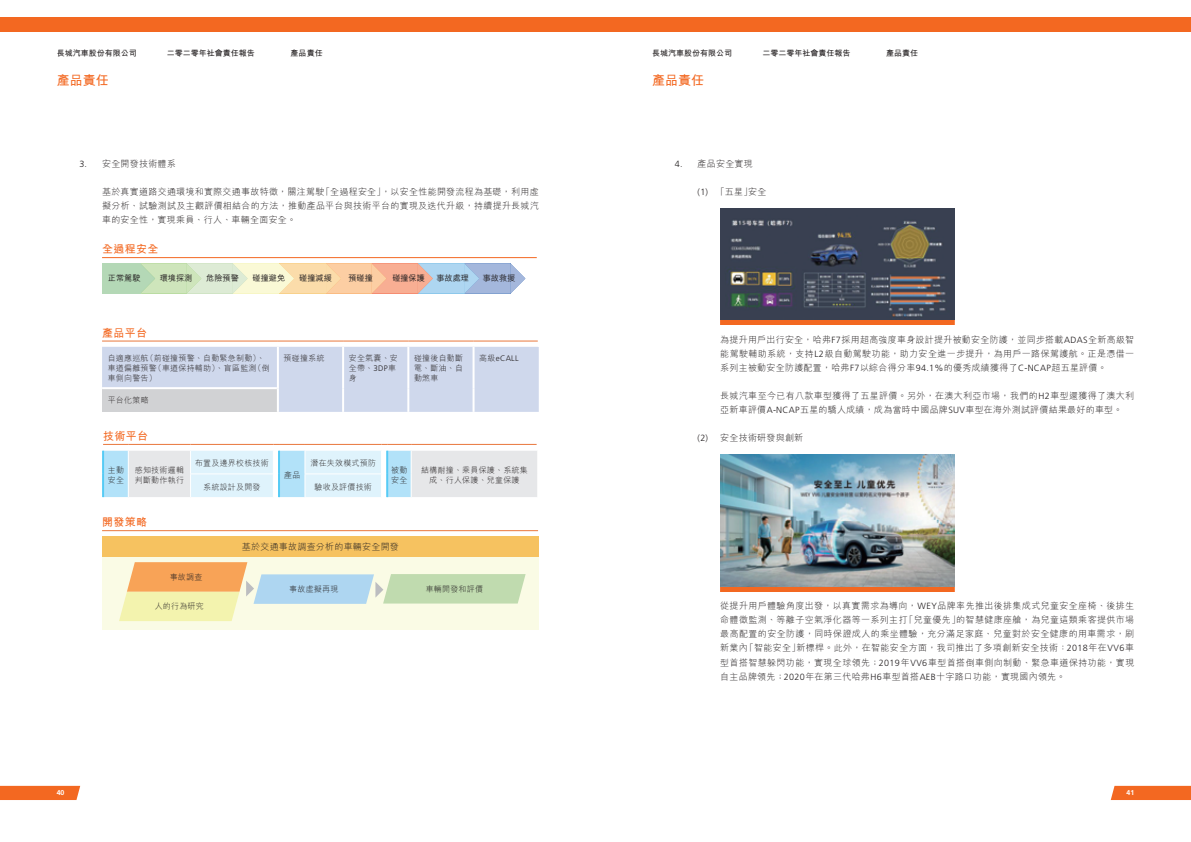
<style>
.page{position:relative;width:1191px;height:842px;background:#fff}
.page>*{position:absolute;margin:0;border:0;box-sizing:border-box;transform-origin:0 0}
.t1{font:700 13px "M Hei HK";color:#f36821}
.t2{font:700 11px "M Hei HK";letter-spacing:.03em;color:#f36821}
.t3{font:300 9px/14px "M Hei HK";letter-spacing:.03em;color:#231f20;text-align:justify}
.t4{font:500 8.2px "M Hei HK";color:#231f20}
.t5{font:300 8px/10px "M Hei HK";letter-spacing:.03em;color:#231f20}
.t6{font:700 8px "M Hei HK";color:#231f20}
.t7{font:300 8px "Frutiger LT Std";letter-spacing:.03em;color:#231f20}
.t8{font:700 7px "Frutiger LT Std";color:#fff}
.s1{font-family:"Frutiger LT Std"}
.s2{font-family:"M Hei HK"}
</style>
<div class="page">
<svg style="left:0;top:786px;width:80px;height:14px"></svg>
<div style="left:0;top:17px;width:595px;height:14px;background:#f36821"></div>
<hr style="left:102px;top:257px;width:435px;height:1px;background:#f36821">
<div style="left:102px;top:263px;width:38px;height:31px;background:#b4d8b6"></div>
<svg style="left:140px;top:263px;width:385px;height:31px;background:#dbd5c1"></svg>
<svg style="left:102px;top:347px;width:437px;height:65px;background:#cfd7e8"></svg>
<hr style="left:277px;top:347px;width:2px;height:41px;background:#fff">
<hr style="left:342px;top:347px;width:2px;height:41px;background:#fff">
<hr style="left:407px;top:347px;width:2px;height:41px;background:#fff">
<hr style="left:472px;top:347px;width:2px;height:41px;background:#fff">
<hr style="left:342px;top:388px;width:2px;height:24px;background:#fff">
<hr style="left:407px;top:388px;width:2px;height:24px;background:#fff">
<hr style="left:472px;top:388px;width:2px;height:24px;background:#fff">
<hr style="left:102px;top:387px;width:175px;height:2px;background:#fff">
<hr style="left:277px;top:388px;width:2px;height:24px;background:#fff">
<hr style="left:102px;top:341px;width:176px;height:1px;background:#e9773c">
<hr style="left:278px;top:341px;width:65px;height:1px;background:#e9773c">
<hr style="left:343px;top:341px;width:65px;height:1px;background:#e9773c">
<hr style="left:408px;top:341px;width:65px;height:1px;background:#e9773c">
<hr style="left:473px;top:341px;width:65px;height:1px;background:#e9773c">
<svg style="left:102px;top:443px;width:435px;height:55px"></svg>
<hr style="left:305px;top:497px;width:76px;height:1px;background:#fff">
<hr style="left:102px;top:451px;width:2px;height:23px;background:#56cbf5">
<hr style="left:102px;top:474px;width:2px;height:23px;background:#56cbf5">
<hr style="left:278px;top:451px;width:2px;height:23px;background:#56cbf5">
<hr style="left:278px;top:474px;width:2px;height:23px;background:#56cbf5">
<hr style="left:386px;top:451px;width:2px;height:23px;background:#56cbf5">
<hr style="left:386px;top:474px;width:2px;height:23px;background:#56cbf5">
<hr style="left:102px;top:530px;width:436px;height:1px;background:#e9773c">
<div style="left:102px;top:557px;width:437px;height:72px;background:#fafbe5"></div>
<div style="left:102px;top:537px;width:437px;height:20px;background:#f6c260"></div>
<svg style="left:119px;top:562px;width:406px;height:59px"></svg>
<svg style="left:1110px;top:786px;width:81px;height:14px"></svg>
<div style="left:595px;top:17px;width:596px;height:14px;background:#f36821"></div>
<div style="left:720px;top:214px;width:234px;height:111px;background:linear-gradient(to right,#f36821,#f36821)"></div>
<img style="left:720px;top:209px;width:234px;height:110px">
<svg style="left:720px;top:586px;width:234px;height:6px"></svg>
<img style="left:720px;top:455px;width:234px;height:131px">
<p class="t6" style="left:57px;top:47px;width:82px">長城汽車股份有限公司</p>
<p class="t6" style="left:167px;top:47px;width:89px">二零二零年社會責任報告</p>
<h1 class="t1" style="left:57px;top:70px;width:54px">產品責任</h1>
<p class="t6" style="left:291px;top:47px;width:33px">產品責任</p>
<p class="t3" style="left:79px;top:156px;width:98px"><span class="s1">3.</span> 安全開發技術體系</p>
<p class="t3" style="left:102px;top:184px;width:438px">基於真實道路交通環境和實際交通事故特徵，關注駕駛「全過程安全」，以安全性能開發流程為基礎，利用虛擬分析、試驗測試及主觀評價相結合的方法，推動產品平台與技術平台的實現及迭代升級，持續提升長城汽車的安全性，實現乘員、行人、車輛全面安全。</p>
<p class="t2" style="left:102px;top:241px;width:58px">全過程安全</p>
<p class="t4" style="left:108px;top:272px;width:34px">正常駕駛</p>
<p class="t4" style="left:160px;top:272px;width:34px">環境探測</p>
<p class="t4" style="left:206px;top:272px;width:34px">危險預警</p>
<p class="t4" style="left:252px;top:272px;width:34px">碰撞避免</p>
<p class="t4" style="left:299px;top:272px;width:34px">碰撞減緩</p>
<p class="t4" style="left:348px;top:272px;width:26px">預碰撞</p>
<p class="t4" style="left:392px;top:272px;width:34px">碰撞保護</p>
<p class="t4" style="left:436px;top:272px;width:34px">事故處理</p>
<p class="t4" style="left:483px;top:272px;width:34px">事故救援</p>
<p class="t2" style="left:102px;top:325px;width:46px">產品平台</p>
<p class="t5" style="left:108px;top:353px;width:163px">自適應巡航（前碰撞預警、自動緊急制動）、車道偏離預警（車道保持輔助）、盲區監測（倒車側向警告）</p>
<p class="t5" style="left:283px;top:353px;width:42px">預碰撞系統</p>
<p class="t5" style="left:349px;top:353px;width:51px">安全氣囊、安全帶、<span class="s1">3DP</span>車身</p>
<p class="t5" style="left:414px;top:353px;width:51px;text-align:justify">碰撞後自動斷電、斷油、自動煞車</p>
<p class="t7" style="left:479px;top:354px;width:41px"><span class="s2">高級</span>eCALL</p>
<p class="t5" style="left:108px;top:395px;width:42px">平台化策略</p>
<p class="t2" style="left:103px;top:428px;width:46px">技術平台</p>
<p class="t5" style="left:108px;top:465px;width:18px">主動安全</p>
<p class="t5" style="left:135px;top:465px;width:51px">感知技術邏輯判斷動作執行</p>
<p class="t5" style="left:195px;top:458px;width:75px">布置及邊界校核技術</p>
<p class="t5" style="left:310px;top:458px;width:67px">潛在失效模式預防</p>
<p class="t5" style="left:391px;top:465px;width:18px">被動安全</p>
<p class="t5" style="left:421px;top:465px;width:108px;text-align:center">結構耐撞、乘員保護、系統集成、行人保護、兒童保護</p>
<p class="t5" style="left:284px;top:470px;width:18px">產品</p>
<p class="t5" style="left:203px;top:482px;width:59px">系統設計及開發</p>
<p class="t5" style="left:314px;top:482px;width:59px">驗收及評價技術</p>
<p class="t2" style="left:102px;top:514px;width:46px">開發策略</p>
<p class="t5" style="left:170px;top:572px;width:34px">事故調查</p>
<p class="t5" style="left:155px;top:601px;width:51px">人的行為研究</p>
<p class="t3" style="left:242px;top:540px;width:159px">基於交通事故調查分析的車輛安全開發</p>
<p class="t5" style="left:289px;top:584px;width:51px">事故虛擬再現</p>
<p class="t5" style="left:426px;top:584px;width:59px">車輛開發和評價</p>
<p class="t8" style="left:57px;top:789px;width:9px">40</p>
<p class="t6" style="left:652px;top:47px;width:81px">長城汽車股份有限公司</p>
<p class="t6" style="left:762px;top:47px;width:89px">二零二零年社會責任報告</p>
<h1 class="t1" style="left:652px;top:70px;width:53px">產品責任</h1>
<p class="t3" style="left:675px;top:156px;width:79px"><span class="s1">4.</span> 產品安全實現</p>
<p class="t3" style="left:697px;top:184px;width:70px"><span class="s1">(1)</span> 「五星」安全</p>
<p class="t6" style="left:886px;top:47px;width:33px">產品責任</p>
<p class="t3" style="left:720px;top:332px;width:415px">為提升用戶出行安全，哈弗<span class="s1">F7</span>採用超高強度車身設計提升被動安全防護，並同步搭載<span class="s1">ADAS</span>全新高級智能駕駛輔助系統，支持<span class="s1">L2</span>級自動駕駛功能，助力安全進一步提升，為用戶一路保駕護航。正是憑借一系列主被動安全防護配置，哈弗<span class="s1">F7</span>以綜合得分率<span class="s1">94.1%</span>的優秀成績獲得了<span class="s1">C-NCAP</span>超五星評價。</p>
<p class="t3" style="left:720px;top:388px;width:415px">長城汽車至今已有八款車型獲得了五星評價。另外，在澳大利亞市場，我們的<span class="s1">H2</span>車型還獲得了澳大利亞新車評價<span class="s1">A-NCAP</span>五星的驕人成績，成為當時中國品牌<span class="s1">SUV</span>車型在海外測試評價結果最好的車型。</p>
<p class="t3" style="left:697px;top:430px;width:107px"><span class="s1">(2)</span> 安全技術研發與創新</p>
<p class="t3" style="left:720px;top:599px;width:415px">從提升用戶體驗角度出發，以真實需求為導向，<span class="s1">WEY</span>品牌率先推出後排集成式兒童安全座椅、後排生命體徵監測、等離子空氣淨化器等一系列主打「兒童優先」的智慧健康座艙，為兒童這類乘客提供市場最高配置的安全防護，同時保證成人的乘坐體驗，充分滿足家庭、兒童對於安全健康的用車需求，刷新業內「智能安全」新標桿。此外，在智能安全方面，我司推出了多項創新安全技術：<span class="s1">2018</span>年在<span class="s1">VV6</span>車型首搭智慧躲閃功能，實現全球領先；<span class="s1">2019</span>年<span class="s1">VV6</span>車型首搭倒車側向制動、緊急車道保持功能，實現自主品牌領先；<span class="s1">2020</span>年在第三代哈弗<span class="s1">H6</span>車型首搭<span class="s1">AEB</span>十字路口功能，實現國內領先。</p>
<p class="t8" style="left:1126px;top:789px;width:9px">41</p>
</div>
